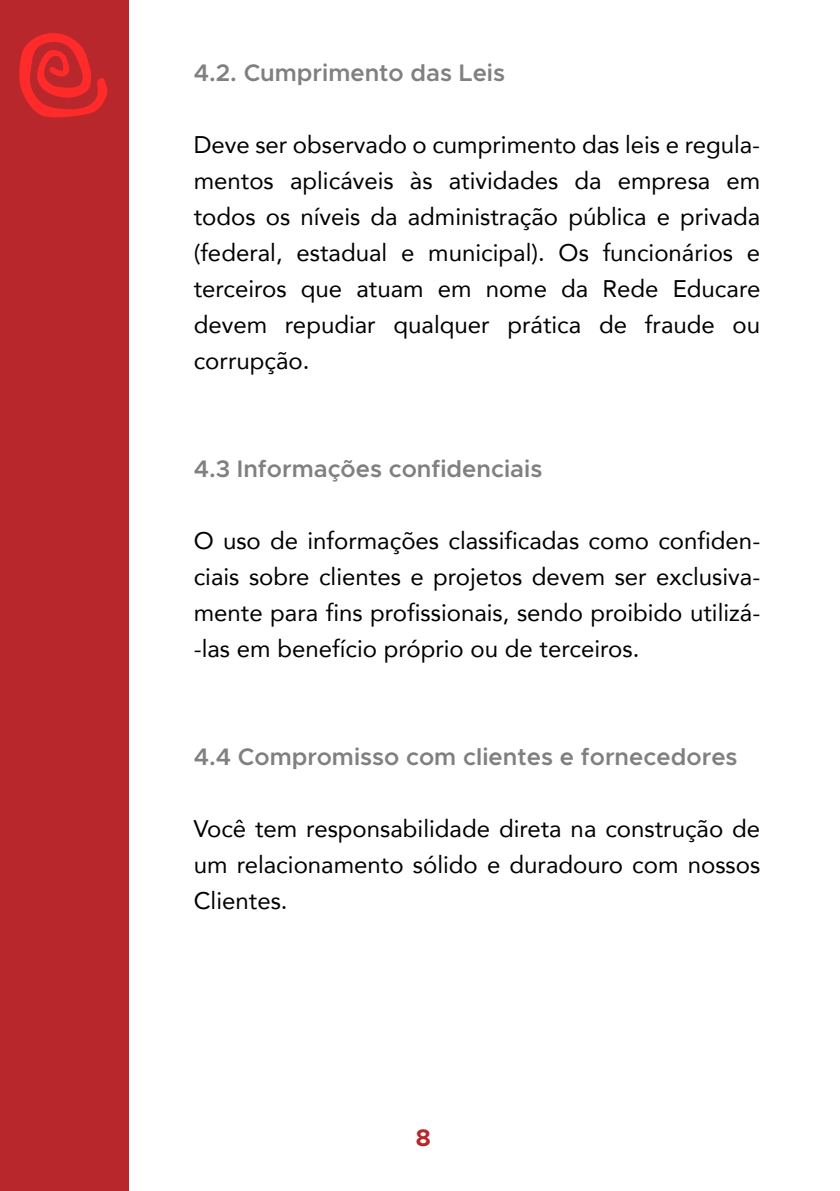
<style>
.page{position:relative;width:840px;height:1191px;background:#fff}
.page>*{position:absolute;margin:0;border:0;box-sizing:border-box;transform-origin:0 0}
.t1{font:24px/36px "Avenir";color:#000;text-align:justify}
.t2{font:600 24px "Metropolis";color:#808080}
.t3{font:700 24px "Metropolis";color:#b8272c}
</style>
<div class="page">
<div style="left:0;top:0;width:128px;height:1190px;background:#b8272c"></div>
<svg style="left:19px;top:33px;width:89px;height:85px"></svg>
<p class="t2" style="left:194px;top:58px;width:313px">4.2. Cumprimento das Leis</p>
<p class="t1" style="left:194px;top:126px;width:568px">Deve ser observado o cumprimento das leis e regula&shy;mentos aplicáveis às atividades da empresa em todos os níveis da administração pública e privada (federal, estadual e municipal). Os funcionários e terceiros que atuam em nome da Rede Educare devem repudiar qualquer prática de fraude ou corrupção.</p>
<p class="t2" style="left:194px;top:454px;width:350px">4.3 Informações confidenciais</p>
<p class="t1" style="left:194px;top:522px;width:568px">O uso de informações classificadas como confiden&shy;ciais sobre clientes e projetos devem ser exclusiva&shy;mente para fins profissionais, sendo proibido utilizá--las em benefício próprio ou de terceiros.</p>
<p class="t2" style="left:194px;top:742px;width:545px">4.4 Compromisso com clientes e fornecedores</p>
<p class="t1" style="left:194px;top:810px;width:567px">Você tem responsabilidade direta na construção de um relacionamento sólido e duradouro com nossos Clientes.</p>
<p class="t3" style="left:415px;top:1122px;width:16px">8</p>
</div>
